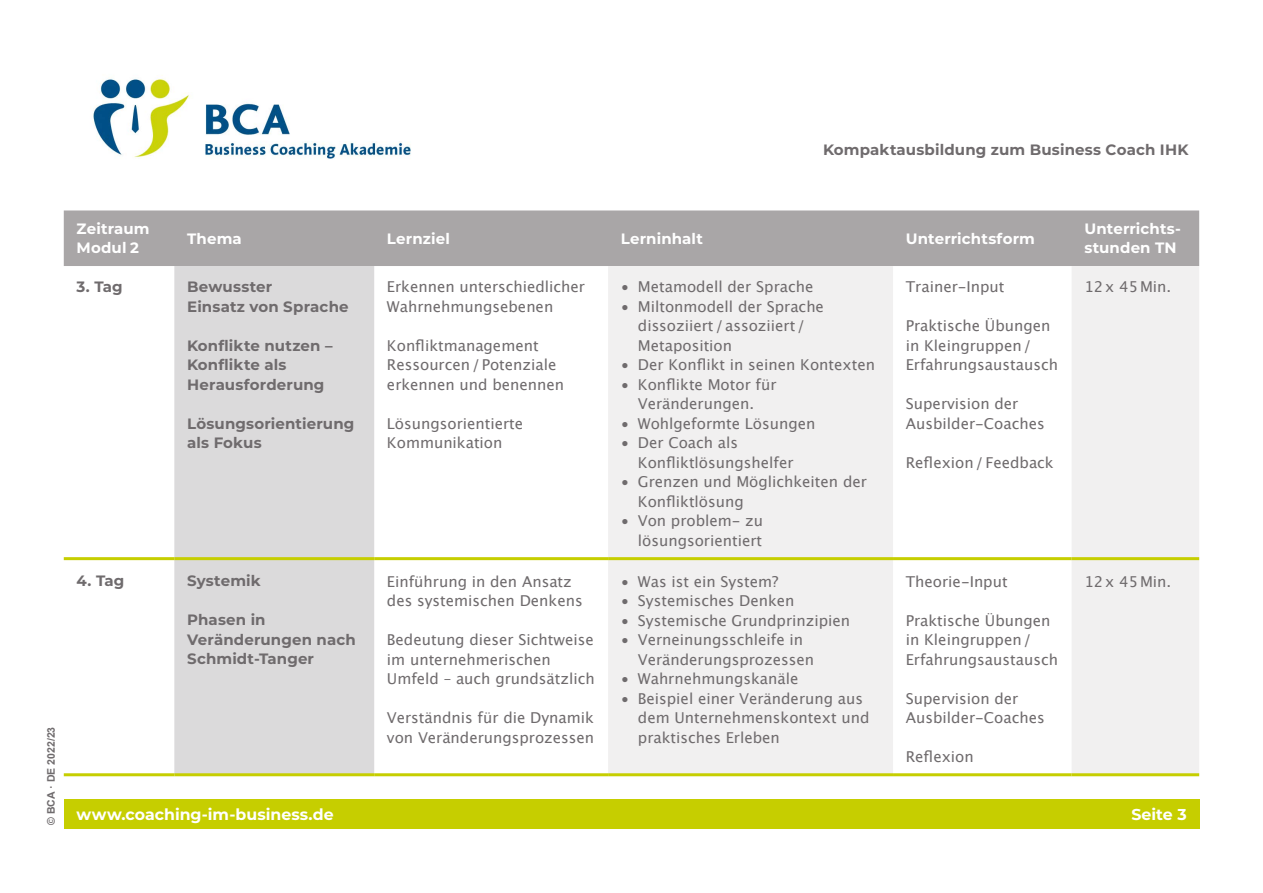
<style>
.page{position:relative;width:1263px;height:893px;background:#fff}
.page>*{position:absolute;margin:0;border:0;box-sizing:border-box;transform-origin:0 0}
.t1{font:700 15.75px "Montserrat";color:#fff}
.t2{font:15px/19.5px "Lucida Grande";color:#6f6b6d}
.t3{font:700 15px/19.5px "Montserrat";letter-spacing:.01em;color:#6f6b6d}
.t4{font:700 15px/19.5px "Montserrat";letter-spacing:.01em;color:#fff}
.t5{font:700 10.5px "Arial";color:#6f6b6d}
</style>
<div class="page">
<img style="left:93px;top:78px;width:318px;height:81px">
<div style="left:64px;top:799px;width:1135px;height:30px;background:#c6ce00"></div>
<div style="left:64px;top:210px;width:1135px;height:56px;background:#a9a6a7"></div>
<svg style="left:174px;top:266px;width:200px;height:507px;fill:#dbdadb"></svg>
<div style="left:608px;top:266px;width:285px;height:507px;background:#f1f0f0"></div>
<svg style="left:1071px;top:266px;width:128px;height:507px;fill:#f1f0f0"></svg>
<hr style="left:64px;top:557px;width:110px;height:3px;background:#c6ce00">
<hr style="left:174px;top:557px;width:200px;height:3px;background:#c6ce00">
<hr style="left:374px;top:557px;width:234px;height:3px;background:#c6ce00">
<hr style="left:608px;top:557px;width:285px;height:3px;background:#c6ce00">
<hr style="left:893px;top:557px;width:178px;height:3px;background:#c6ce00">
<hr style="left:1071px;top:557px;width:128px;height:3px;background:#c6ce00">
<hr style="left:64px;top:773px;width:110px;height:3px;background:#c6ce00">
<hr style="left:174px;top:773px;width:200px;height:3px;background:#c6ce00">
<hr style="left:374px;top:773px;width:234px;height:3px;background:#c6ce00">
<hr style="left:608px;top:773px;width:285px;height:3px;background:#c6ce00">
<hr style="left:893px;top:773px;width:178px;height:3px;background:#c6ce00">
<hr style="left:1071px;top:773px;width:128px;height:3px;background:#c6ce00">
<div style="left:130px;top:238px;width:19px;height:15px;background:#a9a6a7"></div>
<p class="t3" style="left:823px;top:139px;width:367px">Kompaktausbildung zum Business Coach IHK</p>
<p class="t5" style="left:44px;top:825px;width:100px;rotate:-90deg">© BCA · DE 2022/23</p>
<p class="t4" style="left:77px;top:218px;width:75px">Zeitraum<br>Modul 2</p>
<p class="t4" style="left:187px;top:228px;width:56px">Thema</p>
<p class="t4" style="left:387px;top:228px;width:64px">Lernziel</p>
<p class="t4" style="left:621px;top:228px;width:84px">Lerninhalt</p>
<p class="t4" style="left:906px;top:228px;width:131px">Unterrichtsform</p>
<p class="t4" style="left:1084px;top:218px;width:97px">Unterrichts&shy;stunden TN</p>
<p class="t3" style="left:77px;top:276px;width:48px">3. Tag</p>
<p class="t3" style="left:187px;top:276px;width:163px">Bewusster<br>Einsatz von Sprache</p>
<p class="t3" style="left:187px;top:335px;width:147px">Konflikte nutzen –<br>Konflikte als<br>Herausforderung</p>
<p class="t3" style="left:187px;top:413px;width:169px">Lösungsorientierung als Fokus</p>
<p class="t2" style="left:621px;top:277px;width:194px">• Metamodell der Sprache</p>
<p class="t2" style="left:638px;top:297px;width:188px;text-indent:-17px">• Miltonmodell der Sprache dissoziiert/assoziiert/<br>Metaposition</p>
<p class="t2" style="left:621px;top:355px;width:256px">• Der Konflikt in seinen Kontexten</p>
<p class="t2" style="left:621px;top:375px;width:157px;text-align:center">• Konflikte Motor für<br>Veränderungen.</p>
<p class="t2" style="left:621px;top:414px;width:196px">• Wohlgeformte Lösungen</p>
<p class="t2" style="left:638px;top:433px;width:157px;text-indent:-17px">• Der Coach als<br>Konfliktlösungshelfer</p>
<p class="t2" style="left:638px;top:472px;width:231px;text-indent:-17px">• Grenzen und Möglichkeiten der<br>Konfliktlösung</p>
<p class="t2" style="left:621px;top:511px;width:144px;text-align:right">• Von problem- zu lösungsorientiert</p>
<p class="t2" style="left:387px;top:277px;width:200px">Erkennen unterschiedlicher<br>Wahrnehmungsebenen</p>
<p class="t2" style="left:387px;top:336px;width:179px">Konfliktmanagement<br>Ressourcen/Potenziale erkennen und benennen</p>
<p class="t2" style="left:387px;top:414px;width:138px">Lösungsorientierte<br>Kommunikation</p>
<p class="t2" style="left:1084px;top:277px;width:88px">12x 45Min.</p>
<p class="t2" style="left:906px;top:277px;width:100px">Trainer-Input</p>
<p class="t2" style="left:906px;top:316px;width:154px">Praktische Übungen in Kleingruppen/<br>Erfahrungsaustausch</p>
<p class="t2" style="left:906px;top:394px;width:140px">Supervision der<br>Ausbilder-Coaches</p>
<p class="t2" style="left:906px;top:453px;width:149px">Reflexion/Feedback</p>
<p class="t3" style="left:77px;top:570px;width:49px">4. Tag</p>
<p class="t3" style="left:187px;top:570px;width:75px">Systemik</p>
<p class="t3" style="left:187px;top:609px;width:170px">Phasen in<br>Veränderungen nach<br>Schmidt-Tanger</p>
<p class="t2" style="left:387px;top:572px;width:197px">Einführung in den Ansatz des systemischen Denkens</p>
<p class="t2" style="left:387px;top:630px;width:209px">Bedeutung dieser Sichtweise im unternehmerischen<br>Umfeld – auch grundsätzlich</p>
<p class="t2" style="left:387px;top:708px;width:209px">Verständnis für die Dynamik von Veränderungsprozessen</p>
<p class="t2" style="left:621px;top:572px;width:159px">• Was ist ein System?</p>
<p class="t2" style="left:621px;top:591px;width:175px">• Systemisches Denken</p>
<p class="t2" style="left:621px;top:611px;width:231px">• Systemische Grundprinzipien</p>
<p class="t2" style="left:638px;top:630px;width:178px;text-indent:-17px">• Verneinungsschleife in<br>Veränderungsprozessen</p>
<p class="t2" style="left:621px;top:669px;width:179px">• Wahrnehmungskanäle</p>
<p class="t2" style="left:638px;top:689px;width:233px;text-indent:-17px">• Beispiel einer Veränderung aus dem Unternehmenskontext und praktisches Erleben</p>
<p class="t2" style="left:906px;top:572px;width:103px">Theorie-Input</p>
<p class="t2" style="left:906px;top:611px;width:154px">Praktische Übungen in Kleingruppen/<br>Erfahrungsaustausch</p>
<p class="t2" style="left:906px;top:689px;width:140px">Supervision der<br>Ausbilder-Coaches</p>
<p class="t2" style="left:906px;top:747px;width:69px">Reflexion</p>
<p class="t2" style="left:1084px;top:572px;width:88px">12x 45Min.</p>
<p class="t1" style="left:77px;top:803px;width:259px">www.coaching-im-business.de</p>
<p class="t1" style="left:1131px;top:803px;width:57px">Seite 3</p>
</div>
